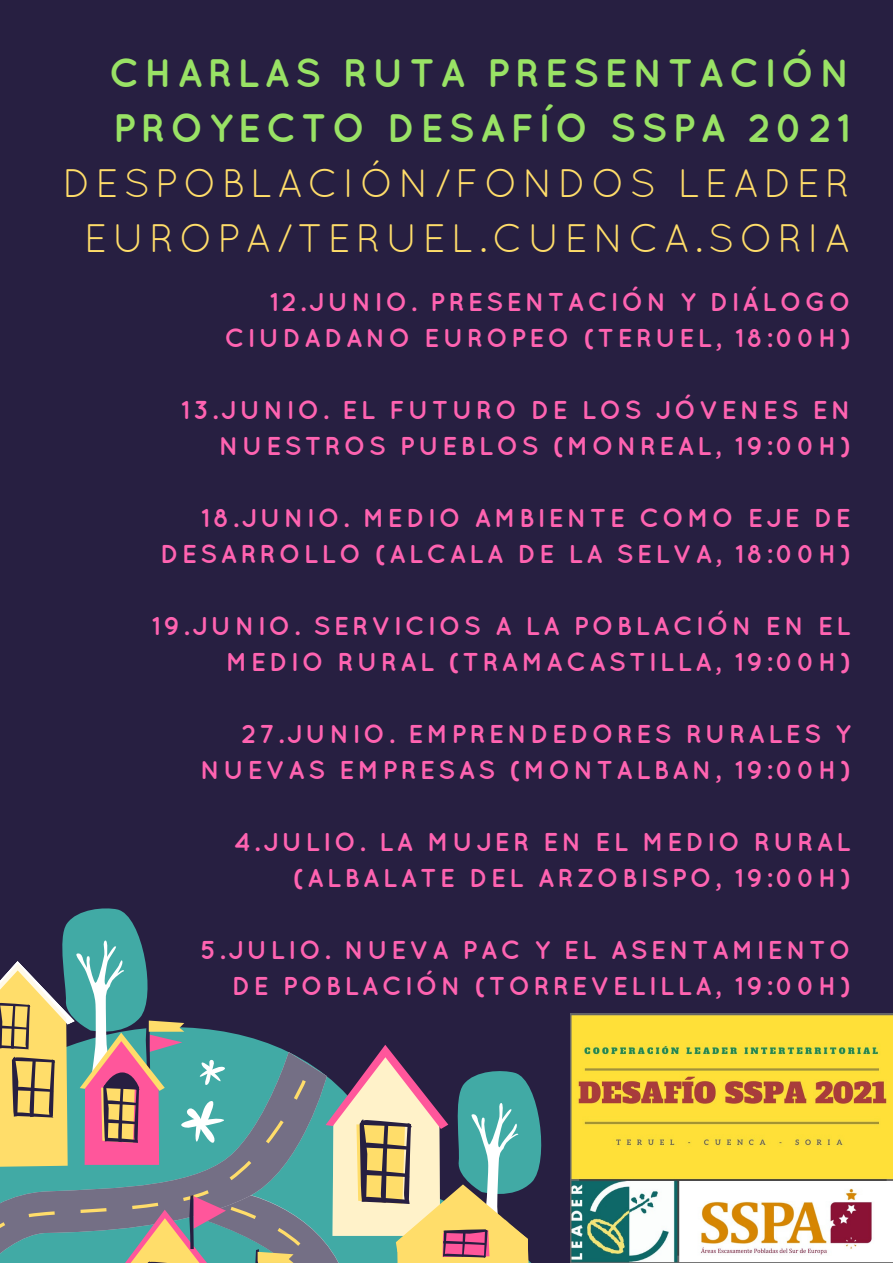
<style>
.page{position:relative;width:893px;height:1263px;background:#271f41}
.page>*{position:absolute;margin:0;border:0;box-sizing:border-box;transform-origin:0 0}
.t1{font:39.75px/55.1px "Quicksand";letter-spacing:.12em;color:#ffdd6a;text-align:center}
.t2{font:700 39.75px/55.1px "Quicksand";letter-spacing:.12em;color:#99e265}
.t3{font:700 25.8px/36px "Quicksand";letter-spacing:.12em;color:#ff63b1;text-align:right}
</style>
<div class="page">
<svg style="left:0;top:908px;width:542px;height:355px"></svg>
<img style="left:571px;top:1013px;width:322px;height:250px">
<h1 class="t2" style="left:109px;top:45px;width:743px">CHARLAS RUTA PRESENTACIÓN<br>PROYECTO DESAFÍO SSPA 2021</h1>
<h1 class="t1" style="left:62px;top:155px;width:789px">DESPOBLACIÓN/FONDOS LEADER<br>EUROPA/TERUEL.CUENCA.SORIA</h1>
<p class="t3" style="left:225px;top:283px;width:628px">12.JUNIO. PRESENTACIÓN Y DIÁLOGO<br>CIUDADANO EUROPEO (TERUEL, 18:00H)</p>
<p class="t3" style="left:181px;top:391px;width:671px">13.JUNIO. EL FUTURO DE LOS JÓVENES EN<br>NUESTROS PUEBLOS (MONREAL, 19:00H)</p>
<p class="t3" style="left:160px;top:499px;width:692px">18.JUNIO. MEDIO AMBIENTE COMO EJE DE<br>DESARROLLO (ALCALA DE LA SELVA, 18:00H)</p>
<p class="t3" style="left:152px;top:607px;width:700px">19.JUNIO. SERVICIOS A LA POBLACIÓN EN EL<br>MEDIO RURAL (TRAMACASTILLA, 19:00H)</p>
<p class="t3" style="left:200px;top:715px;width:652px">27.JUNIO. EMPRENDEDORES RURALES Y<br>NUEVAS EMPRESAS (MONTALBAN, 19:00H)</p>
<p class="t3" style="left:234px;top:823px;width:618px">4.JULIO. LA MUJER EN EL MEDIO RURAL (ALBALATE DEL ARZOBISPO, 19:00H)</p>
<p class="t3" style="left:200px;top:931px;width:652px">5.JULIO. NUEVA PAC Y EL ASENTAMIENTO<br>DE POBLACIÓN (TORREVELILLA, 19:00H)</p>
</div>
